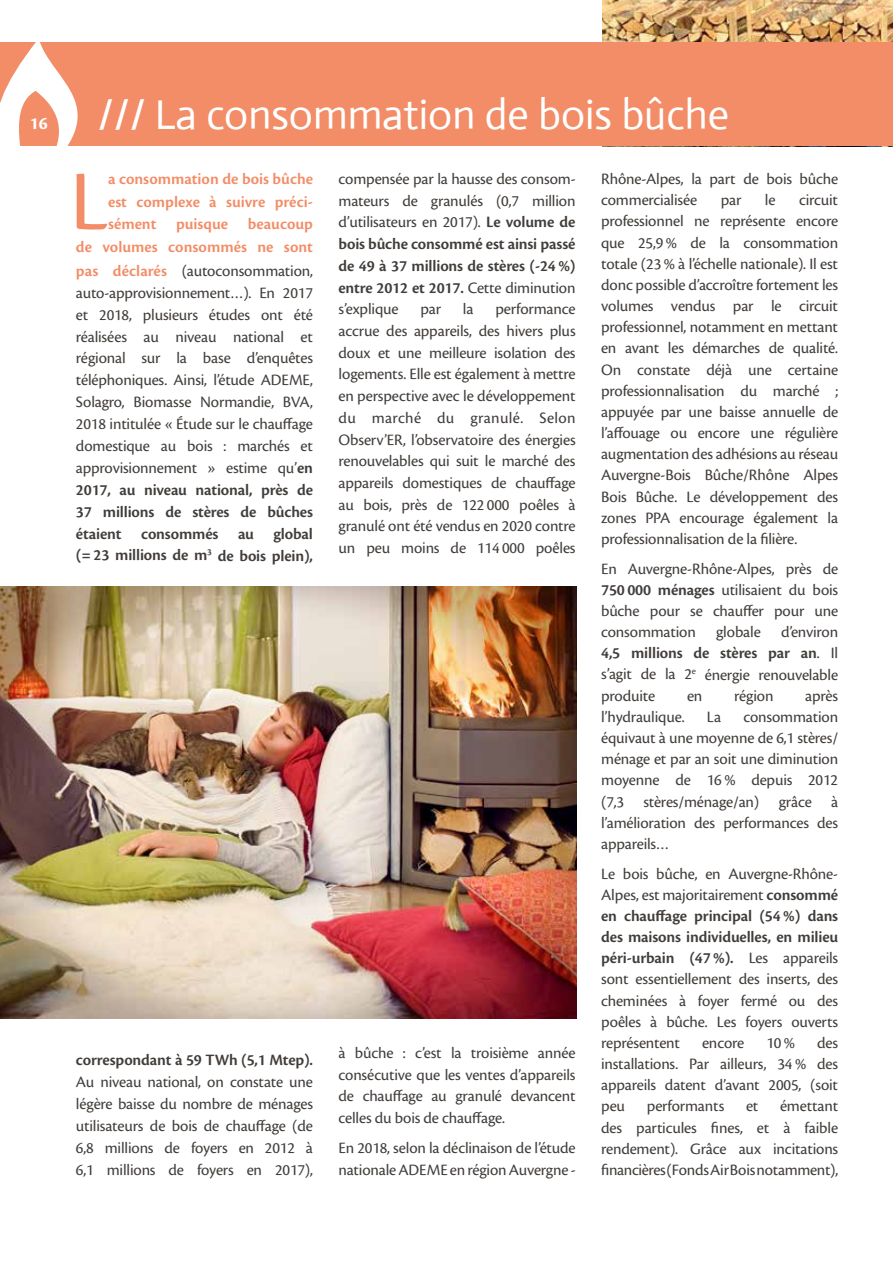
<style>
.page{position:relative;width:893px;height:1263px;background:#fff}
.page>*{position:absolute;margin:0;border:0;box-sizing:border-box;transform-origin:0 0}
.t1{font:88.05px "Cronos Pro";color:#f28d67}
.t2{font:42px "Actor";color:#fff}
.t3{font:700 18px "Cronos Pro";color:#fff}
.t4{font:16.5px/21.1px "Cronos Pro";letter-spacing:-.01em;color:#413d3a;text-align:justify}
.t5{font:600 16.5px/23px "Cronos Pro";color:#f28d67;text-align:right}
.t6{font:600 16.5px "Cronos Pro";letter-spacing:-.01em;color:#413d3a}
.s1{font-family:"Cronos Pro";font-weight:600}
.s2{font-weight:400;color:#413d3a}
.s3{font-weight:600}
</style>
<div class="page">
<img style="left:603px;top:0;width:290px;height:43px">
<div style="left:0;top:43px;width:893px;height:103px;background:#f28d67"></div>
<svg style="left:0;top:42px;width:120px;height:104px"></svg>
<img style="left:0;top:587px;width:576px;height:431px">
<p class="t3" style="left:30px;top:113px;width:19px">16</p>
<h2 class="t2" style="left:98px;top:89px;width:633px"><span class="s1">///</span> La consommation de bois bûche</h2>
<p class="t5" style="left:76px;top:168px;width:239px">a consommation de bois bûche<br>est complexe à suivre préci&shy;sément puisque beaucoup<br>de volumes consommés ne sont pas déclarés <span class="s2">(autoconsommation,</span></p>
<p class="t4" style="left:76px;top:282px;width:239px;line-height:21.9px">auto-approvisionnement…). En 2017 et 2018, plusieurs études ont été réalisées au niveau national et régional sur la base d’enquêtes téléphoniques. Ainsi, l’étude ADEME, Solagro, Biomasse Normandie, BVA, 2018 intitulée « Étude sur le chauffage domestique au bois : marchés et approvisionnement » estime qu’<span class="s3">en 2017, au niveau national, près de 37 millions de stères de bûches étaient consommés au global (= 23 millions de m</span><sup>3</sup> <span class="s3">de bois plein),</span></p>
<h1 class="t1" style="left:70px;top:151px;width:39px">L</h1>
<p class="t4" style="left:339px;top:168px;width:239px;line-height:21.8px">compensée par la hausse des consom&shy;mateurs de granulés (0,7 million d’utilisateurs en 2017). <span class="s3">Le volume de bois bûche consommé est ainsi passé de 49 à 37 millions de stères (-24 %) entre 2012 et 2017.</span> Cette diminution s’explique</p>
<p class="t4" style="left:339px;top:298px;width:239px;line-height:21.8px;text-indent:157px">performance accrue des appareils, des hivers plus doux et une meilleure isolation des logements. Elle est également à mettre en perspective avec le développement du marché du granulé. Selon Observ’ER, l’observatoire des énergies renouvelables qui suit le marché des appareils domestiques de chauffage au bois, près de 122 000 poêles à granulé ont été vendus en 2020 contre un peu moins de 114 000 poêles</p>
<p class="t4" style="left:420px;top:299px;width:22px">par</p>
<p class="t4" style="left:463px;top:299px;width:12px">la</p>
<p class="t6" style="left:76px;top:1051px;width:239px">correspondant à 59 TWh (5,1 Mtep).</p>
<p class="t4" style="left:76px;top:1071px;width:239px;line-height:21.9px">Au niveau national, on constate une légère baisse du nombre de ménages utilisateurs de bois de chauffage (de 6,8 millions de foyers en 2012 à 6,1 millions de foyers en 2017),</p>
<p class="t4" style="left:339px;top:1042px;width:239px;line-height:21.8px">à bûche : c’est la troisième année consécutive que les ventes d’appareils de chauffage au granulé devancent celles du bois de chauffage.</p>
<p class="t4" style="left:339px;top:1137px;width:239px;line-height:21.8px">En 2018, selon la déclinaison de l’étude nationale ADEME en région Auvergne -</p>
<p class="t4" style="left:601px;top:168px;width:239px">Rhône-Alpes, la part de bois bûche commercialisée</p>
<p class="t4" style="left:721px;top:190px;width:22px">par</p>
<p class="t4" style="left:765px;top:190px;width:12px">le</p>
<p class="t4" style="left:601px;top:190px;width:239px;text-indent:198px">circuit professionnel ne représente encore que 25,9 % de la consommation totale (23 % à l’échelle nationale). Il est donc possible d’accroître fortement les volumes vendus par le circuit professionnel, notamment en mettant en avant les démarches de qualité.<br>On constate déjà une certaine professionnalisation du marché ; appuyée par une baisse annuelle de l’affouage ou encore une régulière augmentation des adhésions au réseau Auvergne-Bois Bûche/Rhône Alpes Bois Bûche. Le développement des zones PPA encourage également la professionnalisation de la filière.</p>
<p class="t4" style="left:601px;top:558px;width:239px">En Auvergne-Rhône-Alpes, près de <span class="s3">750 000 ménages</span> utilisaient du bois bûche pour se chauffer pour une consommation globale d’environ <span class="s3">4,5 millions de stères par an</span>. Il s’agit de la 2<sup>e</sup> énergie renouvelable produite</p>
<p class="t4" style="left:687px;top:685px;width:17px">en</p>
<p class="t4" style="left:734px;top:685px;width:41px">région</p>
<p class="t4" style="left:805px;top:685px;width:34px">après</p>
<p class="t4" style="left:601px;top:706px;width:85px">l’hydraulique.</p>
<p class="t4" style="left:707px;top:706px;width:16px">La</p>
<p class="t4" style="left:601px;top:706px;width:239px;text-indent:142px">consommation équivaut à une moyenne de 6,1 stères/ ménage et par an soit une diminution moyenne de 16 % depuis 2012 (7,3 stères/ménage/an) grâce à l’amélioration des performances des appareils…</p>
<p class="t4" style="left:601px;top:863px;width:239px">Le bois bûche, en Auvergne-Rhône-Alpes, est majoritairement <span class="s3">consommé en chauffage principal (54 %) dans des maisons individuelles, en milieu péri-urbain (47 %).</span> Les appareils sont essentiellement des inserts, des cheminées à foyer fermé ou des poêles à bûche. Les foyers ouverts représentent</p>
<p class="t4" style="left:601px;top:1032px;width:239px;text-indent:216px">des installations. Par ailleurs, 34 % des appareils datent d’avant 2005, (soit peu</p>
<p class="t4" style="left:702px;top:1032px;width:44px">encore</p>
<p class="t4" style="left:766px;top:1032px;width:30px">10%</p>
<p class="t4" style="left:647px;top:1096px;width:79px">performants</p>
<p class="t4" style="left:746px;top:1096px;width:14px">et</p>
<p class="t4" style="left:601px;top:1096px;width:239px;text-indent:179px">émettant des particules fines, et à faible rendement). Grâce aux incitations financières (Fonds Air Bois notamment),</p>
</div>
